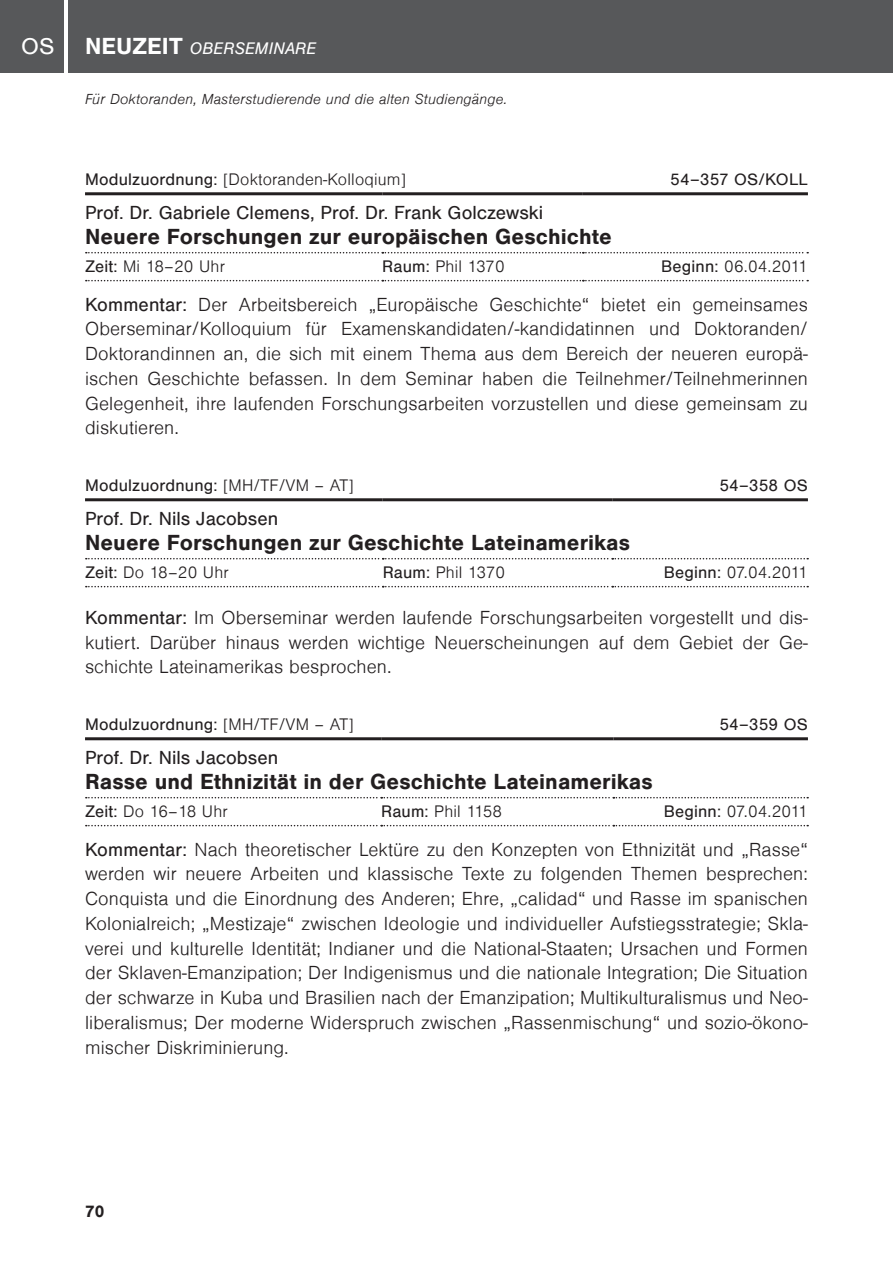
<style>
.page{position:relative;width:893px;height:1263px;background:#fff}
.page>*{position:absolute;margin:0;border:0;box-sizing:border-box;transform-origin:0 0}
.t1{font:24px "Sans";color:#fff}
.t2{font:700 22.5px "Sans";letter-spacing:.005em;color:#231f20}
.t3{font:300 19.5px/24.8px "Sans";letter-spacing:.005em;color:#231f20;text-align:justify}
.t4{font:19.5px "Sans";color:#231f20}
.t5{font:300 17.25px "Sans";letter-spacing:.01em;color:#231f20}
.t6{font:17.25px "Sans";letter-spacing:.01em;color:#231f20}
.t7{font:italic 17.25px "Sans";letter-spacing:.01em;color:#fff}
.t8{font:700 17.25px "Sans";color:#231f20}
.t9{font:italic 300 15px "Sans";letter-spacing:.01em;color:#231f20}
.s1{font-weight:700;font-style:normal;font-size:24px}
.s2{font-weight:400}
.s3{font-weight:300}
</style>
<div class="page">
<div style="left:68px;top:0;width:825px;height:72px;background:#57585a"></div>
<div style="left:0;top:0;width:64px;height:72px;background:#57585a"></div>
<hr style="left:583px;top:192px;width:225px;height:3px;background:#231f20">
<hr style="left:85px;top:192px;width:297px;height:3px;background:#231f20">
<hr style="left:382px;top:192px;width:201px;height:3px;background:#231f20">
<svg style="left:86px;top:252px;width:722px;height:1px"></svg>
<svg style="left:86px;top:280px;width:722px;height:1px"></svg>
<hr style="left:612px;top:498px;width:196px;height:3px;background:#231f20">
<hr style="left:85px;top:498px;width:298px;height:3px;background:#231f20">
<hr style="left:383px;top:498px;width:229px;height:3px;background:#231f20">
<svg style="left:86px;top:558px;width:722px;height:1px"></svg>
<svg style="left:86px;top:586px;width:722px;height:1px"></svg>
<hr style="left:613px;top:737px;width:195px;height:3px;background:#231f20">
<hr style="left:85px;top:737px;width:296px;height:3px;background:#231f20">
<hr style="left:381px;top:737px;width:232px;height:3px;background:#231f20">
<svg style="left:86px;top:797px;width:722px;height:1px"></svg>
<svg style="left:86px;top:825px;width:722px;height:1px"></svg>
<p class="t1" style="left:21px;top:33px;width:17px">OS</p>
<p class="t7" style="left:85px;top:38px;width:233px"><span class="s1">Neuzeit</span> OBERSEMINARE</p>
<p class="t9" style="left:85px;top:90px;width:424px">Für Doktoranden, Masterstudierende und die alten Studiengänge.</p>
<p class="t5" style="left:85px;top:171px;width:322px"><span class="s2">Modulzuordnung:</span> [Doktoranden-Kolloqium]</p>
<p class="t6" style="left:670px;top:170px;width:117px">54–357 OS/KOLL</p>
<p class="t4" style="left:85px;top:202px;width:460px">Prof. Dr. Gabriele Clemens, Prof. Dr. Frank Golczewski</p>
<p class="t2" style="left:85px;top:224px;width:528px">Neuere Forschungen zur europäischen Geschichte</p>
<p class="t5" style="left:85px;top:257px;width:142px"><span class="s2">Zeit:</span> Mi 18–20 Uhr</p>
<p class="t5" style="left:382px;top:257px;width:124px"><span class="s2">Raum:</span> Phil 1370</p>
<p class="t5" style="left:661px;top:257px;width:148px"><span class="s2">Beginn:</span> 06.04.2011</p>
<p class="t3" style="left:85px;top:292px;width:724px"><span class="s2">Kommentar:</span> Der Arbeitsbereich „Europäische Geschichte“ bietet ein gemeinsames Oberseminar/Kolloquium für Examenskandidaten/-kandidatinnen und Doktoranden/ Doktorandinnen an, die sich mit einem Thema aus dem Bereich der neueren europä&shy;ischen Geschichte befassen. In dem Seminar haben die Teilnehmer/Teilnehmerinnen Gelegenheit, ihre laufenden Forschungsarbeiten vorzustellen und diese gemeinsam zu diskutieren.</p>
<p class="t6" style="left:85px;top:476px;width:270px">Modulzuordnung: <span class="s3">[M H/TF/VM – AT]</span></p>
<p class="t6" style="left:719px;top:476px;width:77px">54–358 OS</p>
<p class="t4" style="left:85px;top:508px;width:195px">Prof. Dr. N ils Jacobsen</p>
<p class="t2" style="left:85px;top:530px;width:547px">Neuere Forschungen zur Geschichte Lateinamerikas</p>
<p class="t5" style="left:85px;top:563px;width:145px"><span class="s2">Zeit:</span> Do 18–20 Uhr</p>
<p class="t5" style="left:383px;top:563px;width:124px"><span class="s2">Raum:</span> Phil 1370</p>
<p class="t5" style="left:664px;top:563px;width:146px"><span class="s2">Beginn:</span> 07.04.2011</p>
<p class="t3" style="left:85px;top:605px;width:724px"><span class="s2">Kommentar:</span> Im Oberseminar werden laufende Forschungsarbeiten vorgestellt und dis&shy;kutiert. Darüber hinaus werden wichtige Neuerscheinungen auf dem Gebiet der Ge&shy;schichte Lateinamerikas besprochen.</p>
<p class="t6" style="left:85px;top:715px;width:270px">Modulzuordnung: <span class="s3">[M H/TF/VM – AT]</span></p>
<p class="t6" style="left:719px;top:715px;width:77px">54–359 OS</p>
<p class="t4" style="left:85px;top:747px;width:195px">Prof. Dr. N ils Jacobsen</p>
<p class="t2" style="left:85px;top:769px;width:569px">Rasse und Ethnizität in der Geschichte Lateinamerikas</p>
<p class="t5" style="left:85px;top:802px;width:144px"><span class="s2">Zeit:</span> Do 16–18 Uhr</p>
<p class="t5" style="left:381px;top:802px;width:123px"><span class="s2">Raum:</span> Phil 1158</p>
<p class="t5" style="left:664px;top:802px;width:146px"><span class="s2">Beginn:</span> 07.04.2011</p>
<p class="t3" style="left:85px;top:837px;width:724px"><span class="s2">Kommentar:</span> Nach theoretischer Lektüre zu den Konzepten von Ethnizität und „Rasse“ werden wir neuere Arbeiten und klassische Texte zu folgenden Themen besprechen:<br>Conquista und die Einordnung des Anderen; Ehre, „calidad“ und Rasse im spanischen Kolonialreich; „Mestizaje“ zwischen Ideologie und individueller Aufstiegsstrategie; Skla&shy;verei und kulturelle Identität; Indianer und die National-Staaten; Ursachen und Formen der Sklaven-Emanzipation; Der Indigenismus und die nationale Integration; Die Situation der schwarze in Kuba und Brasilien nach der Emanzipation; M ultikulturalismus und Neo&shy;liberalismus; Der moderne Widerspruch zwischen „Rassenmischung“ und sozio-ökono&shy;mischer Diskriminierung.</p>
<p class="t8" style="left:85px;top:1202px;width:21px">70</p>
</div>
